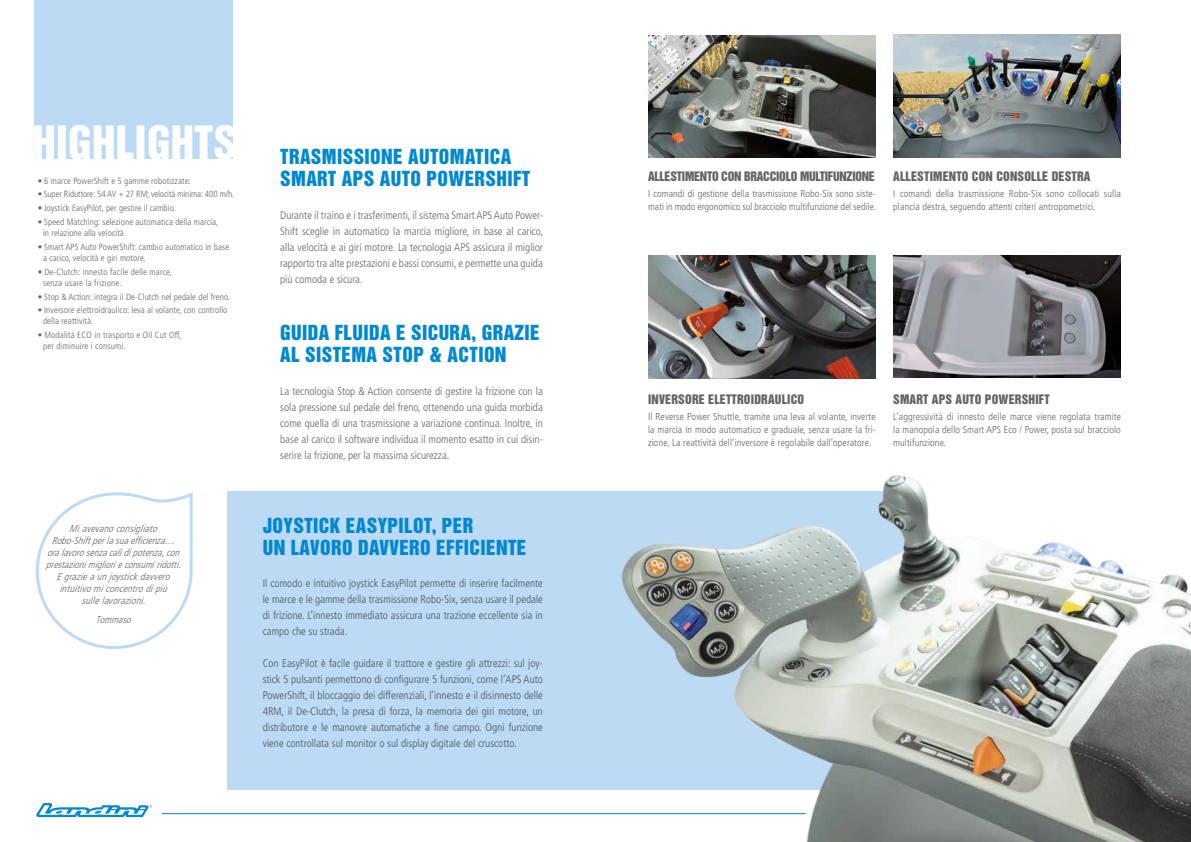
<style>
.page{position:relative;width:1191px;height:842px;background:#fff}
.page>*{position:absolute;margin:0;border:0;box-sizing:border-box;transform-origin:0 0}
.t1{font:42px "Helvetica Inserat";letter-spacing:.01em;color:#fff}
.t2{font:19px/22px "Helvetica Inserat";letter-spacing:.02em;color:#0088d0}
.t3{font:12px "Helvetica Inserat";letter-spacing:.015em;color:#646463}
.t4{font:12px "Helvetica Inserat";letter-spacing:-.02em;color:#646463}
.t5{font:300 condensed 11px/16px "Frutiger LT Std";color:#646463;text-align:justify}
.t6{font:300 condensed 10px/13px "Frutiger LT Std";letter-spacing:.01em;color:#646463}
.t7{font:italic 300 condensed 10px/12px "Frutiger LT Std";color:#646463;text-align:center}
.t8{font:300 condensed 9px/11px "Frutiger LT Std";letter-spacing:.01em;color:#646463}
.t9{font:300 condensed 9px "Frutiger LT Std";letter-spacing:-.01em;color:#646463}
</style>
<div class="page">
<img style="left:648px;top:35px;width:227px;height:123px">
<img style="left:893px;top:35px;width:227px;height:123px">
<img style="left:648px;top:256px;width:227px;height:123px">
<img style="left:893px;top:255px;width:228px;height:123px">
<div style="left:228px;top:491px;width:682px;height:298px;background:#bddaf4"></div>
<img style="left:595px;top:475px;width:596px;height:367px">
<svg style="left:36px;top:803px;width:116px;height:14px"></svg>
<div style="left:35px;top:0;width:198px;height:159px;background:#bddaf4"></div>
<svg style="left:36px;top:492px;width:157px;height:157px"></svg>
<hr style="left:162px;top:813px;width:643px;height:1px;background:#0088d0">
<h1 class="t1" style="left:32px;top:118px;width:206px">HIGHLIGHTS</h1>
<p class="t8" style="left:37px;top:175px;width:155px">• 6 marce PowerShift e 5 gamme robotizzate:</p>
<p class="t9" style="left:37px;top:189px;width:198px">• Super Riduttore: 54 AV + 27 RM; velocità minima: 400 m/h.</p>
<p class="t8" style="left:37px;top:203px;width:140px">• Joystick EasyPilot, per gestire il cambio.</p>
<p class="t8" style="left:43px;top:217px;width:177px;text-indent:-6px">• Speed Matching: selezione automatica della marcia, in relazione alla velocità.</p>
<p class="t8" style="left:43px;top:241px;width:188px;text-indent:-6px">• Smart APS Auto PowerShift: cambio automatico in base a carico, velocità e giri motore.</p>
<p class="t8" style="left:43px;top:266px;width:130px;text-indent:-6px">• De-Clutch: innesto facile delle marce, senza usare la frizione.</p>
<p class="t8" style="left:37px;top:291px;width:194px">• Stop &amp; Action: integra il De-Clutch nel pedale del freno.</p>
<p class="t8" style="left:43px;top:305px;width:186px;text-indent:-6px">• Inversore elettroidraulico: leva al volante, con controllo della reattività.</p>
<p class="t8" style="left:43px;top:330px;width:140px;text-indent:-6px">• Modalità ECO in trasporto e Oil Cut Off, per diminuire i consumi.</p>
<p class="t7" style="left:46px;top:523px;width:140px">Miavevanoconsigliato<br>Robo-Shiftperlasuaefficienza… oralavorosenzacalidipotenza,con prestazionimigliorieconsumiridotti.<br>Egrazieaunjoystickdavvero intuitivomiconcentrodipiù sullelavorazioni.</p>
<p class="t7" style="left:96px;top:614px;width:40px">Tommaso</p>
<h2 class="t2" style="left:280px;top:146px;width:252px">TRASMISSIONE AUTOMATICA<br>SMART APS AUTO POWERSHIFT</h2>
<p class="t5" style="left:280px;top:207px;width:264px">Durante il traino e i trasferimenti, il sistema Smart APS Auto Power-Shift sceglie in automatico la marcia migliore, in base al carico, alla velocità e ai giri motore. La tecnologia APS assicura il miglior rapporto tra alte prestazioni e bassi consumi, e permette una guida più comoda e sicura.</p>
<h2 class="t2" style="left:280px;top:322px;width:261px">GUIDA FLUIDA E SICURA, GRAZIE<br>AL SISTEMA STOP &amp; ACTION</h2>
<p class="t5" style="left:280px;top:383px;width:264px">La tecnologia Stop &amp; Action consente di gestire la frizione con la sola pressione sul pedale del freno, ottenendo una guida morbida come quella di una trasmissione a variazione continua. Inoltre, in base al carico il software individua il momento esatto in cui disin&shy;serire la frizione, per la massima sicurezza.</p>
<h2 class="t2" style="left:263px;top:515px;width:265px">JOYSTICK EASYPILOT, PER<br>UN LAVORO DAVVERO EFFICIENTE</h2>
<p class="t5" style="left:263px;top:575px;width:282px">Il comodo e intuitivo joystick EasyPilot permette di inserire facilmente le marce e le gamme della trasmissione Robo-Six, senza usare il pedale di frizione. L’innesto immediato assicura una trazione eccellente sia in campo che su strada.</p>
<p class="t5" style="left:263px;top:655px;width:282px">Con EasyPilot è facile guidare il trattore e gestire gli attrezzi: sul joy&shy;stick 5 pulsanti permettono di configurare 5 funzioni, come l’APS Auto PowerShift, il bloccaggio dei differenziali, l’innesto e il disinnesto delle 4RM, il De-Clutch, la presa di forza, la memoria dei giri motore, un distributore e le manovre automatiche a fine campo. Ogni funzione viene controllata sul monitor o sul display digitale del cruscotto.</p>
<p class="t4" style="left:648px;top:170px;width:228px">ALLESTIMENTO CON BRACCIOLO MULTIFUNZIONE</p>
<p class="t6" style="left:648px;top:187px;width:229px">I comandi di gestione della trasmissione Robo-Six sono siste&shy;mati in modo ergonomico sul bracciolo multifunzione del sedile.</p>
<p class="t3" style="left:893px;top:169px;width:199px">ALLESTIMENTO CON CONSOLLE DESTRA</p>
<p class="t6" style="left:893px;top:187px;width:229px">I comandi della trasmissione Robo-Six sono collocati sulla plancia destra, seguendo attenti criteri antropometrici.</p>
<p class="t3" style="left:648px;top:392px;width:158px">INVERSORE ELETTROIDRAULICO</p>
<p class="t6" style="left:648px;top:410px;width:229px;text-align:justify">Il Reverse Power Shuttle, tramite una leva al volante, inverte la marcia in modo automatico e graduale, senza usare la fri&shy;zione. La reattività dell’inversore è regolabile dall’operatore.</p>
<p class="t3" style="left:893px;top:392px;width:158px">SMART APS AUTO POWERSHIFT</p>
<p class="t6" style="left:893px;top:410px;width:229px;text-align:justify">L’aggressività di innesto delle marce viene regolata tramite la manopola dello Smart APS Eco / Power, posta sul bracciolo multifunzione.</p>
</div>
